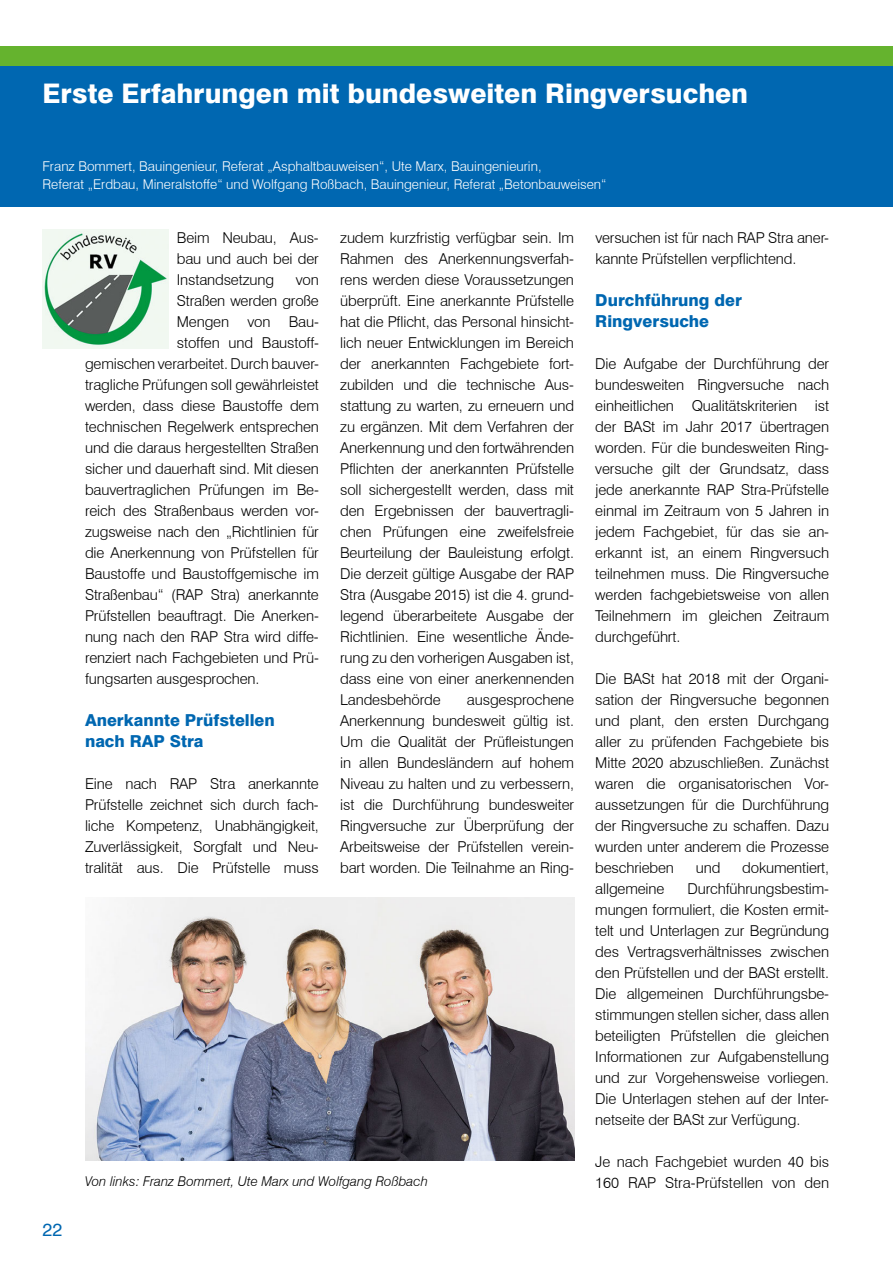
<style>
.page{position:relative;width:893px;height:1263px;background:#fff}
.page>*{position:absolute;margin:0;border:0;box-sizing:border-box;transform-origin:0 0}
.t1{font:800 27px "Swiss 721 BT";color:#fff}
.t2{font:18px "Swiss 721 BT";color:#0067b1}
.t3{font:800 16.5px/21px "Swiss 721 BT";color:#0067b1}
.t4{font:300 15px/21px "Swiss 721 BT";letter-spacing:-.01em;color:#000;text-align:justify}
.t5{font:300 13.5px/18px "Swiss 721 BT";color:#fff}
.t6{font:italic 300 13.5px "Swiss 721 BT";color:#000}
</style>
<div class="page">
<div style="left:0;top:66px;width:893px;height:140px;background:#0067b1"></div>
<div style="left:0;top:47px;width:893px;height:19px;background:#65b32e"></div>
<img style="left:43px;top:230px;width:125px;height:118px">
<img style="left:86px;top:897px;width:488px;height:264px">
<h2 class="t1" style="left:43px;top:77px;width:707px">Erste Erfahrungen mit bundesweiten Ringversuchen</h2>
<p class="t5" style="left:43px;top:157px;width:566px">Franz Bommert, Bauingenieur, Referat „Asphaltbauweisen“, Ute Marx, Bauingenieurin,<br>Referat „Erdbau, Mineralstoffe“ und Wolfgang Roßbach, Bauingenieur, Referat „Betonbauweisen“</p>
<p class="t4" style="left:177px;top:227px;width:143px">Beim Neubau, Aus&shy;bau und auch bei der Instandsetzung</p>
<p class="t4" style="left:177px;top:269px;width:144px;text-indent:119px">von Straßen werden große Mengen von Bau&shy;stoffen und Baustoff-</p>
<p class="t4" style="left:85px;top:353px;width:235px">gemischen verarbeitet. Durch bauver&shy;tragliche Prüfungen soll gewährleistet werden, dass diese Baustoffe dem technischen Regelwerk entsprechen und die daraus hergestellten Straßen sicher und dauerhaft sind. Mit diesen bauvertraglichen Prüfungen im Be&shy;reich des Straßenbaus werden vor&shy;zugsweise nach den „Richtlinien für die Anerkennung von Prüfstellen für Baustoffe und Baustoffgemische im Straßenbau“ (RAP Stra) anerkannte Prüfstellen beauftragt. Die Anerken&shy;nung nach den RAP Stra wird diffe&shy;renziert nach Fachgebieten und Prü&shy;fungsarten ausgesprochen.</p>
<h3 class="t3" style="left:85px;top:710px;width:191px">Anerkannte Prüfstellen nach RAP Stra</h3>
<p class="t4" style="left:85px;top:773px;width:235px">Eine nach RAP Stra anerkannte Prüfstelle zeichnet sich durch fach&shy;liche Kompetenz, Unabhängigkeit, Zuverlässigkeit, Sorgfalt und Neu&shy;tralität aus. Die Prüfstelle muss</p>
<p class="t4" style="left:340px;top:227px;width:235px">zudem kurzfristig verfügbar sein. Im Rahmen des Anerkennungsverfah&shy;rens werden diese Voraussetzungen überprüft. Eine anerkannte Prüfstelle hat die Pflicht, das Personal hinsicht&shy;lich neuer Entwicklungen im Bereich der anerkannten Fachgebiete fort&shy;zubilden und die technische Aus&shy;stattung zu warten, zu erneuern und zu ergänzen. Mit dem Verfahren der Anerkennung und den fortwährenden Pflichten der anerkannten Prüfstelle soll sichergestellt werden, dass mit den Ergebnissen der bauvertragli&shy;chen Prüfungen eine zweifelsfreie Beurteilung der Bauleistung erfolgt.<br>Die derzeit gültige Ausgabe der RAP Stra (Ausgabe 2015) ist die 4. grund&shy;legend überarbeitete Ausgabe der Richtlinien. Eine wesentliche Ände&shy;rung zu den vorherigen Ausgaben ist, dass eine von einer anerkennenden Landesbehörde</p>
<p class="t4" style="left:340px;top:689px;width:235px;text-indent:127px">ausgesprochene Anerkennung bundesweit gültig ist.<br>Um die Qualität der Prüfleistungen in allen Bundesländern auf hohem Niveau zu halten und zu verbessern, ist die Durchführung bundesweiter Ringversuche zur Überprüfung der Arbeitsweise der Prüfstellen verein&shy;bart worden. Die Teilnahme an Ring-</p>
<p class="t4" style="left:595px;top:227px;width:235px">versuchen ist für nach RAP Stra aner&shy;kannte Prüfstellen verpflichtend.</p>
<h3 class="t3" style="left:595px;top:290px;width:148px">Durchführung der<br>Ringversuche</h3>
<p class="t4" style="left:595px;top:353px;width:235px">Die Aufgabe der Durchführung der bundesweiten Ringversuche nach einheitlichen Qualitätskriterien ist der BASt im Jahr 2017 übertragen worden. Für die bundesweiten Ring&shy;versuche gilt der Grundsatz, dass jede anerkannte RAP Stra-Prüfstelle einmal im Zeitraum von 5 Jahren in jedem Fachgebiet, für das sie an&shy;erkannt ist, an einem Ringversuch teilnehmen muss. Die Ringversuche werden fachgebietsweise von allen Teilnehmern im gleichen Zeitraum durchgeführt.</p>
<p class="t4" style="left:595px;top:668px;width:235px">Die BASt hat 2018 mit der Organi&shy;sation der Ringversuche begonnen und plant, den ersten Durchgang aller zu prüfenden Fachgebiete bis Mitte 2020 abzuschließen. Zunächst waren die organisatorischen Vor&shy;aussetzungen für die Durchführung der Ringversuche zu schaffen. Dazu wurden unter anderem die Prozesse beschrieben</p>
<p class="t4" style="left:696px;top:857px;width:26px">und</p>
<p class="t4" style="left:742px;top:857px;width:88px">dokumentiert,</p>
<p class="t4" style="left:595px;top:878px;width:235px;text-indent:92px">Durchführungsbestim&shy;mungen formuliert, die Kosten ermit&shy;telt und Unterlagen zur Begründung des Vertragsverhältnisses zwischen den Prüfstellen und der BASt erstellt.<br>Die allgemeinen Durchführungsbe&shy;stimmungen stellen sicher, dass allen beteiligten Prüfstellen die gleichen Informationen zur Aufgabenstellung und zur Vorgehensweise vorliegen.<br>Die Unterlagen stehen auf der Inter&shy;netseite der BASt zur Verfügung.</p>
<p class="t4" style="left:595px;top:1151px;width:235px">Je nach Fachgebiet wurden 40 bis</p>
<p class="t4" style="left:595px;top:878px;width:71px">allgemeine</p>
<p class="t2" style="left:43px;top:1217px;width:21px">22</p>
<p class="t6" style="left:85px;top:1173px;width:344px">Von links: Franz Bommert, Ute Marx und Wolfgang Roßbach</p>
<p class="t4" style="left:595px;top:1172px;width:235px">160 RAP Stra-Prüfstellen von den</p>
</div>
